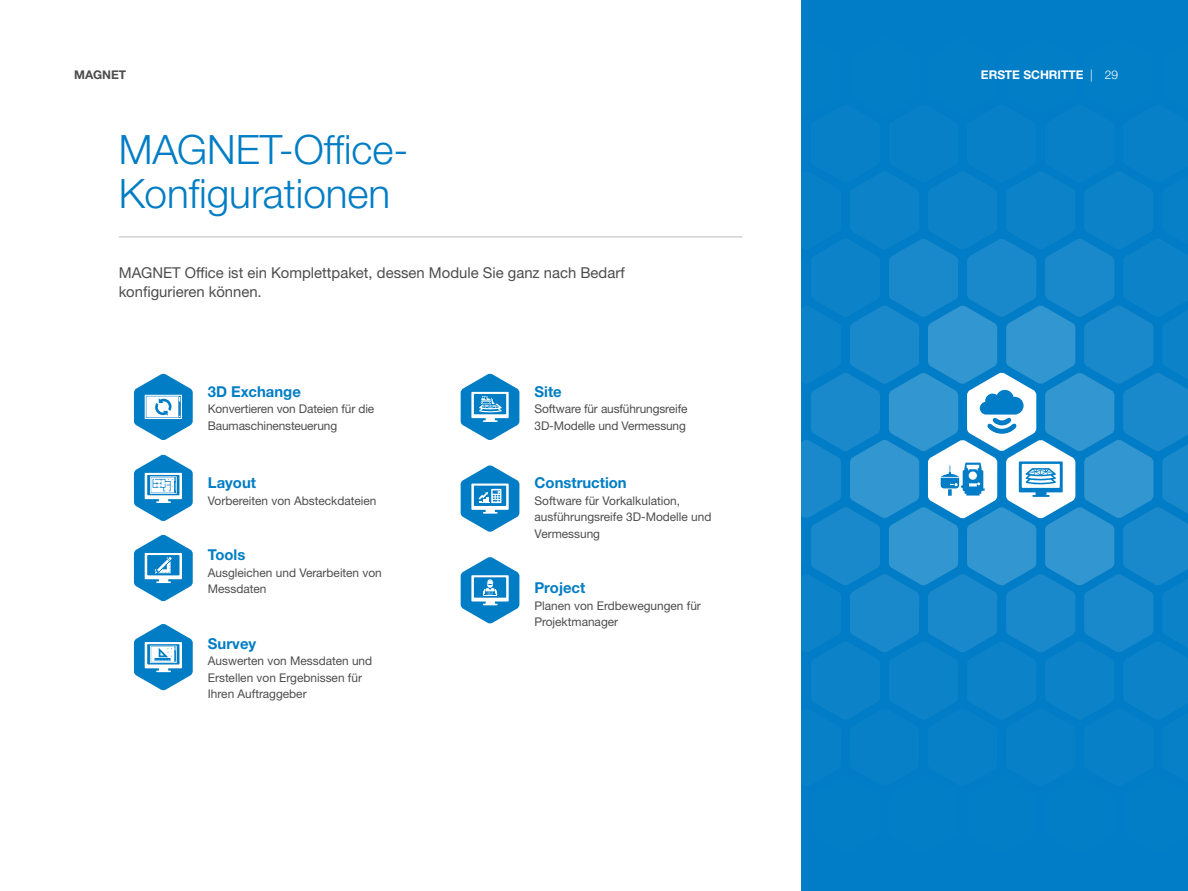
<style>
.page{position:relative;width:1188px;height:891px;background:#fff}
.page>*{position:absolute;margin:0;border:0;box-sizing:border-box;transform-origin:0 0}
.t1{font:300 40.5px/43.5px "Helvetica Neue LTW1 G";color:#007dc5}
.t2{font:15px/19.5px "Helvetica Neue LTW1 G";color:#4d4d4f}
.t3{font:700 15px "Helvetica Neue LTW1 G";color:#007dc5}
.t4{font:12px/16.5px "Helvetica Neue LTW1 G";color:#4d4d4f}
.t5{font:700 12px "Helvetica Neue LTW1 G";color:#fff}
.t6{font:700 12px "Helvetica Neue LTW1 G";color:#4d4d4f}
.s1{font-weight:300}
</style>
<div class="page">
<div style="left:802px;top:0;width:386px;height:891px;background:#007dc6"></div>
<svg style="left:802px;top:172px;width:386px;height:547px"></svg>
<hr style="left:119px;top:236px;width:623px;height:2px;background:#d1d3d4">
<svg style="left:134px;top:374px;width:59px;height:66px"></svg>
<svg style="left:461px;top:374px;width:58px;height:66px"></svg>
<svg style="left:134px;top:624px;width:59px;height:66px"></svg>
<svg style="left:134px;top:535px;width:59px;height:66px"></svg>
<svg style="left:461px;top:557px;width:58px;height:67px"></svg>
<svg style="left:134px;top:455px;width:59px;height:66px"></svg>
<svg style="left:461px;top:465px;width:58px;height:67px"></svg>
<p class="t6" style="left:74px;top:67px;width:53px">MAGNET</p>
<p class="t5" style="left:981px;top:67px;width:139px">Erste Sch ritte <span class="s1">| 29</span></p>
<h1 class="t1" style="left:119px;top:128px;width:291px">MAGNET-Office-<br>Konfigurationen</h1>
<p class="t2" style="left:119px;top:263px;width:507px">MAGNET Office ist ein Komplettpaket, dessen Module Sie ganz nach Bedarf konfigurieren können.</p>
<p class="t3" style="left:208px;top:382px;width:94px">3D Exchange</p>
<p class="t4" style="left:208px;top:401px;width:168px">Konvertieren von Dateien für die<br>Baumaschinensteuerung</p>
<p class="t3" style="left:208px;top:474px;width:50px">Layout</p>
<p class="t4" style="left:208px;top:492px;width:170px">Vorbereiten von Absteckdateien</p>
<p class="t3" style="left:208px;top:546px;width:39px">Tools</p>
<p class="t4" style="left:208px;top:564px;width:176px">Ausgleichen und Verarbeiten von<br>Messdaten</p>
<p class="t3" style="left:208px;top:634px;width:50px">Survey</p>
<p class="t4" style="left:208px;top:653px;width:166px">Auswerten von Messdaten und<br>Erstellen von Ergebnissen für<br>Ihren Auftraggeber</p>
<p class="t3" style="left:535px;top:382px;width:29px">Site</p>
<p class="t4" style="left:535px;top:401px;width:154px">Software für ausführungsreife<br>3D-Modelle und Vermessung</p>
<p class="t3" style="left:535px;top:474px;width:94px">Construction</p>
<p class="t4" style="left:535px;top:492px;width:178px">Software für Vorkalkulation, ausführungsreife 3D-Modelle und<br>Vermessung</p>
<p class="t3" style="left:535px;top:579px;width:52px">Project</p>
<p class="t4" style="left:535px;top:597px;width:168px">Planen von Erdbewegungen für<br>Projektmanager</p>
</div>
